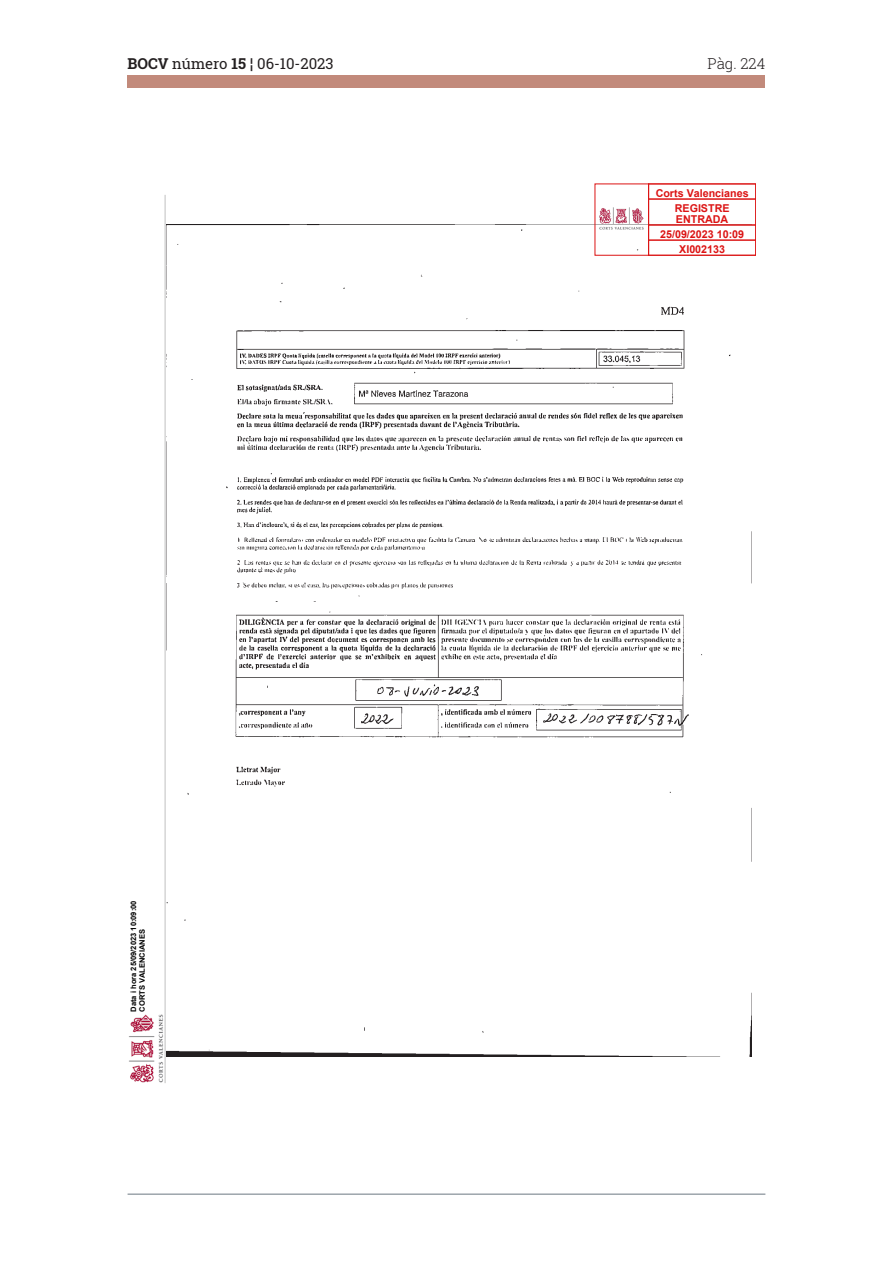
<style>
.page{position:relative;width:893px;height:1263px;background:#fff}
.page>*{position:absolute;margin:0;border:0;box-sizing:border-box;transform-origin:0 0}
.t1{font:15px "Roboto Slab";color:#231f20}
.t2{font:300 15px "Roboto Slab";color:#231f20}
.t3{font:700 10.8px/15.1px "Arial";color:#dc1414;text-align:center}
.t4{font:700 7.5px/8.6px "Arial";color:#000}
.s1{font-weight:700}
</style>
<div class="page">
<hr style="left:128px;top:1193px;width:637px;height:2px;background:#9da5ab">
<div style="left:128px;top:75px;width:637px;height:13px;background:#c28a7b"></div>
<img style="left:129px;top:1012px;width:39px;height:71px">
<hr style="left:165px;top:195px;width:1px;height:888px;background:#c0c0c0">
<img style="left:166px;top:225px;width:585px;height:831px">
<div style="left:648px;top:199px;width:108px;height:26px;border:1px solid #dc1414"></div>
<div style="left:648px;top:225px;width:108px;height:15px;border:1px solid #dc1414"></div>
<div style="left:648px;top:240px;width:108px;height:15px;border:1px solid #dc1414"></div>
<img style="left:598px;top:207px;width:48px;height:26px">
<svg style="left:199px;top:790px;width:505px;height:232px"></svg>
<svg style="left:289px;top:752px;width:188px;height:126px"></svg>
<h1 class="t1" style="left:128px;top:53px;width:208px"><span class="s1">BOCV</span> número <span class="s1">15</span> ¦ 06-10-2023</h1>
<h1 class="t2" style="left:707px;top:53px;width:60px">Pàg. 224</h1>
<p class="t4" style="left:129px;top:1012px;width:113px;rotate:-90deg">Data i hora 25/09/2023 10:09:00<br>CORTS VALENCIANES</p>
<p class="t3" style="left:656px;top:186px;width:94px">Corts Valencianes<br>REGISTRE</p>
<p class="t3" style="left:660px;top:212px;width:86px">ENTRADA<br>25/09/2023 10:09<br>XI002133</p>
</div>
